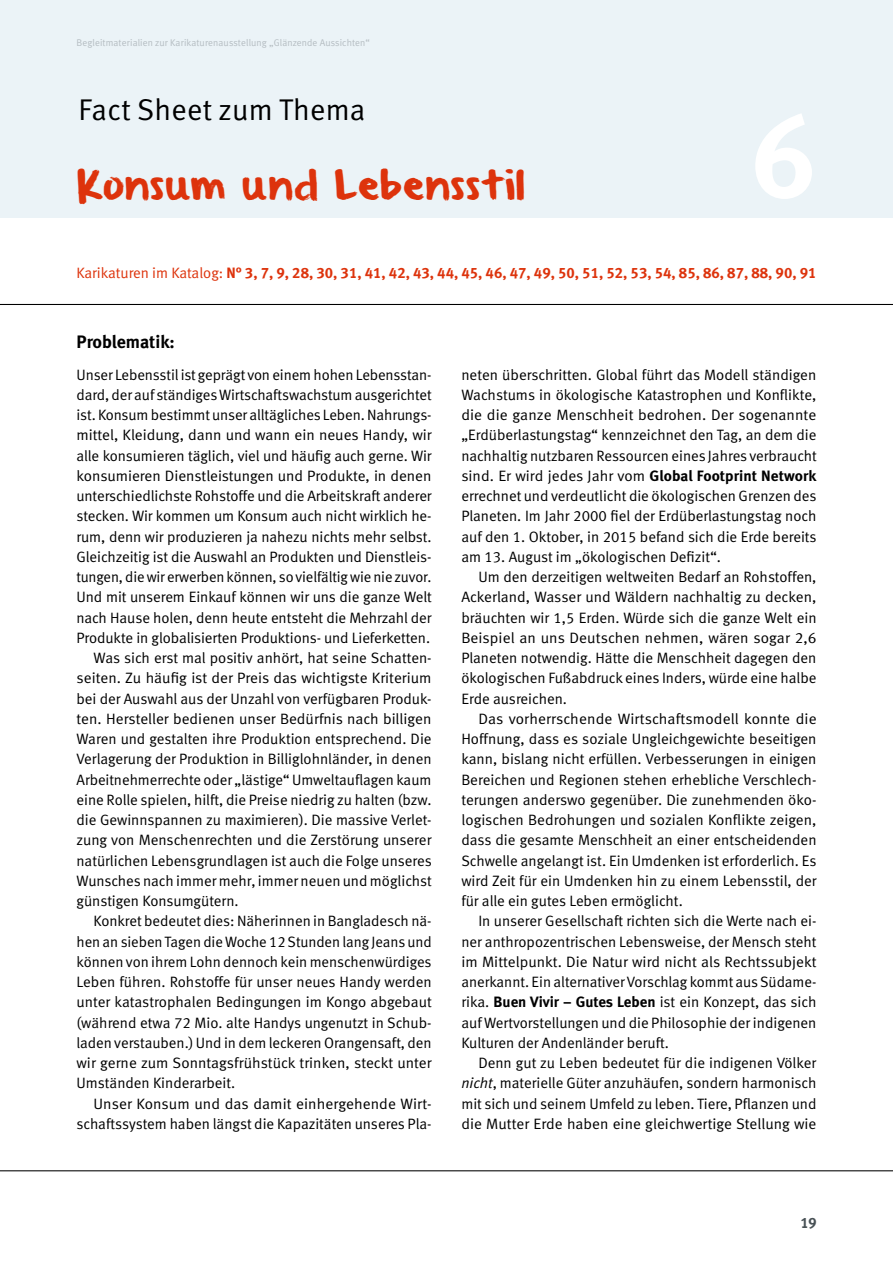
<style>
.page{position:relative;width:893px;height:1263px;background:#fff}
.page>*{position:absolute;margin:0;border:0;box-sizing:border-box;transform-origin:0 0}
.t1{font:33px "From Where You Are";letter-spacing:.04em;color:#dd330c}
.t2{font:30px "Meta Normal LF";letter-spacing:.01em;color:#000}
.t3{font:18px "Meta Bold LF";color:#000}
.t4{font:15px/20.2px "Meta Normal LF";letter-spacing:-.005em;color:#000;text-align:justify}
.t5{font:15px "Meta Bold LF";color:#dd330c}
.t6{font:15px "Meta Plus Bold Caps";color:#485155}
.t7{font:9.75px "Meta Plus Normal";letter-spacing:.01em;color:#b5bdc2}
.t8{font:9px "Meta Plus Normal";letter-spacing:.01em;color:#c8ced2}
.s1{font-family:"Meta Normal LF"}
.s2{font-family:"Meta Bold LF"}
.s3{font-style:italic}
</style>
<div class="page">
<div style="left:0;top:0;width:893px;height:218px;background:#ebf3f7"></div>
<hr style="left:0;top:1170px;width:893px;height:1px;background:#000">
<hr style="left:0;top:304px;width:893px;height:1px;background:#000">
<p class="t8" style="left:77px;top:37px;width:272px">Begleitmaterialien zur Karikaturenausstellung „Glänzende Aussichten“</p>
<p class="t7" style="left:77px;top:37px;width:295px">Begleitmaterialien zur Karikaturenausstellung „Glänzende Aussichten“</p>
<h2 class="t2" style="left:79px;top:92px;width:288px">Fact Sheet zum Thema</h2>
<h1 class="t1" style="left:77px;top:169px;width:450px">Konsum und Lebensstil</h1>
<p class="t5" style="left:77px;top:264px;width:741px"><span class="s1">Karikaturen im Katalog:</span> N° 3, 7, 9, 28, 30, 31, 41, 42, 43, 44, 45, 46, 47, 49, 50, 51, 52, 53, 54, 85, 86, 87, 88, 90, 91</p>
<p class="t3" style="left:77px;top:331px;width:100px">Problematik:</p>
<p class="t4" style="left:77px;top:364px;width:357px">Unser Lebensstil ist geprägt von einem hohen Lebensstan-</p>
<p class="t4" style="left:77px;top:384px;width:357px">dard, der auf ständiges Wirtschaftswachstum ausgerichtet</p>
<p class="t4" style="left:77px;top:405px;width:357px">ist. Konsum bestimmt unser alltägliches Leben. Nahrungs-</p>
<p class="t4" style="left:77px;top:425px;width:357px">mittel, Kleidung, dann und wann ein neues Handy, wir</p>
<p class="t4" style="left:77px;top:445px;width:357px">alle konsumieren täglich, viel und häufig auch gerne. Wir</p>
<p class="t4" style="left:77px;top:465px;width:356px">konsumieren Dienstleistungen und Produkte, in denen</p>
<p class="t4" style="left:77px;top:486px;width:357px">unterschiedlichste Rohstoffe und die Arbeitskraft anderer</p>
<p class="t4" style="left:77px;top:506px;width:357px">stecken. Wir kommen um Konsum auch nicht wirklich he-</p>
<p class="t4" style="left:77px;top:526px;width:354px">rum, denn wir produzieren ja nahezu nichts mehr selbst.</p>
<p class="t4" style="left:77px;top:546px;width:357px">Gleichzeitig ist die Auswahl an Produkten und Dienstleis-</p>
<p class="t4" style="left:77px;top:567px;width:354px">tungen, die wir erwerben können, so vielfältig wie nie zuvor.</p>
<p class="t4" style="left:77px;top:587px;width:357px">Und mit unserem Einkauf können wir uns die ganze Welt</p>
<p class="t4" style="left:77px;top:607px;width:357px">nach Hause holen, denn heute entsteht die Mehrzahl der</p>
<p class="t4" style="left:77px;top:627px;width:353px">Produkte in globalisierten Produktions- und Lieferketten.</p>
<p class="t4" style="left:94px;top:648px;width:340px">Was sich erst mal positiv anhört, hat seine Schatten-</p>
<p class="t4" style="left:77px;top:668px;width:357px">seiten. Zu häufig ist der Preis das wichtigste Kriterium</p>
<p class="t4" style="left:77px;top:688px;width:357px">bei der Auswahl aus der Unzahl von verfügbaren Produk-</p>
<p class="t4" style="left:77px;top:708px;width:356px">ten. Hersteller bedienen unser Bedürfnis nach billigen</p>
<p class="t4" style="left:77px;top:729px;width:357px">Waren und gestalten ihre Produktion entsprechend. Die</p>
<p class="t4" style="left:77px;top:749px;width:357px">Verlagerung der Produktion in Billiglohnländer, in denen</p>
<p class="t4" style="left:77px;top:769px;width:356px">Arbeitnehmerrechte oder „lästige“ Umweltauflagen kaum</p>
<p class="t4" style="left:77px;top:789px;width:354px">eine Rolle spielen, hilft, die Preise niedrig zu halten (bzw.</p>
<p class="t4" style="left:77px;top:810px;width:357px">die Gewinnspannen zu maximieren). Die massive Verlet-</p>
<p class="t4" style="left:77px;top:830px;width:356px">zung von Menschenrechten und die Zerstörung unserer</p>
<p class="t4" style="left:77px;top:850px;width:357px">natürlichen Lebensgrundlagen ist auch die Folge unseres</p>
<p class="t4" style="left:77px;top:870px;width:357px">Wunsches nach immer mehr, immer neuen und möglichst</p>
<p class="t4" style="left:77px;top:891px;width:161px">günstigen Konsumgütern.</p>
<p class="t4" style="left:94px;top:911px;width:340px">Konkret bedeutet dies: Näherinnen in Bangladesch nä-</p>
<p class="t4" style="left:77px;top:931px;width:357px">hen an sieben Tagen die Woche 12 Stunden lang Jeans und</p>
<p class="t4" style="left:77px;top:951px;width:356px">können von ihrem Lohn dennoch kein menschenwürdiges</p>
<p class="t4" style="left:77px;top:972px;width:357px">Leben führen. Rohstoffe für unser neues Handy werden</p>
<p class="t4" style="left:77px;top:992px;width:357px">unter katastrophalen Bedingungen im Kongo abgebaut</p>
<p class="t4" style="left:77px;top:1012px;width:357px">(während etwa 72 Mio. alte Handys ungenutzt in Schub-</p>
<p class="t4" style="left:77px;top:1032px;width:357px">laden verstauben.) Und in dem leckeren Orangensaft, den</p>
<p class="t4" style="left:77px;top:1053px;width:357px">wir gerne zum Sonntagsfrühstück trinken, steckt unter</p>
<p class="t4" style="left:77px;top:1073px;width:158px">Umständen Kinderarbeit.</p>
<p class="t4" style="left:94px;top:1093px;width:340px">Unser Konsum und das damit einhergehende Wirt-</p>
<p class="t4" style="left:77px;top:1113px;width:357px">schaftssystem haben längst die Kapazitäten unseres Pla-</p>
<p class="t4" style="left:461px;top:364px;width:357px">neten überschritten. Global führt das Modell ständigen Wachstums in ökologische Katastrophen und Konflikte, die die ganze Menschheit bedrohen. Der sogenannte „Erdüberlastungstag“ kennzeichnet den Tag, an dem die nachhaltig nutzbaren Ressourcen eines Jahres verbraucht sind. Er wird jedes Jahr vom <span class="s2">Global Footprint Network </span>errechnet und verdeutlicht die ökologischen Grenzen des Planeten. Im Jahr 2000 fiel der Erdüberlastungstag noch auf den 1. Oktober, in 2015 befand sich die Erde bereits am 13. August im „ökologischen Defizit“.</p>
<p class="t4" style="left:461px;top:567px;width:357px;text-indent:17px">Um den derzeitigen weltweiten Bedarf an Rohstoffen, Ackerland, Wasser und Wäldern nachhaltig zu decken, bräuchten wir 1,5 Erden. Würde sich die ganze Welt ein Beispiel an uns Deutschen nehmen, wären sogar 2,6<br>Planeten notwendig. Hätte die Menschheit dagegen den ökologischen Fußabdruck eines Inders, würde eine halbe Erde ausreichen.</p>
<p class="t4" style="left:461px;top:708px;width:357px;text-indent:17px">Das vorherrschende Wirtschaftsmodell konnte die Hoffnung, dass es soziale Ungleichgewichte beseitigen kann, bislang nicht erfüllen. Verbesserungen in einigen Bereichen und Regionen stehen erhebliche Verschlech&shy;terungen anderswo gegenüber. Die zunehmenden öko&shy;logischen Bedrohungen und sozialen Konflikte zeigen, dass die gesamte Menschheit an einer entscheidenden Schwelle angelangt ist. Ein Umdenken ist erforderlich. Es wird Zeit für ein Umdenken hin zu einem Lebensstil, der für alle ein gutes Leben ermöglicht.</p>
<p class="t4" style="left:461px;top:911px;width:357px;text-indent:17px">In unserer Gesellschaft richten sich die Werte nach ei&shy;ner anthropozentrischen Lebensweise, der Mensch steht im Mittelpunkt. Die Natur wird nicht als Rechtssubjekt anerkannt. Ein alternativer Vorschlag kommt aus Südame&shy;rika. <span class="s2">Buen Vivir – Gutes Leben</span> ist ein Konzept, das sich auf Wertvorstellungen und die Philosophie der indigenen Kulturen der Andenländer beruft.</p>
<p class="t4" style="left:461px;top:1053px;width:357px;text-indent:17px">Denn gut zu Leben bedeutet für die indigenen Völker <span class="s3">nicht</span>, materielle Güter anzuhäufen, sondern harmonisch mit sich und seinem Umfeld zu leben. Tiere, Pflanzen und die Mutter Erde haben eine gleichwertige Stellung wie</p>
<p class="t6" style="left:800px;top:1214px;width:18px">19</p>
</div>
